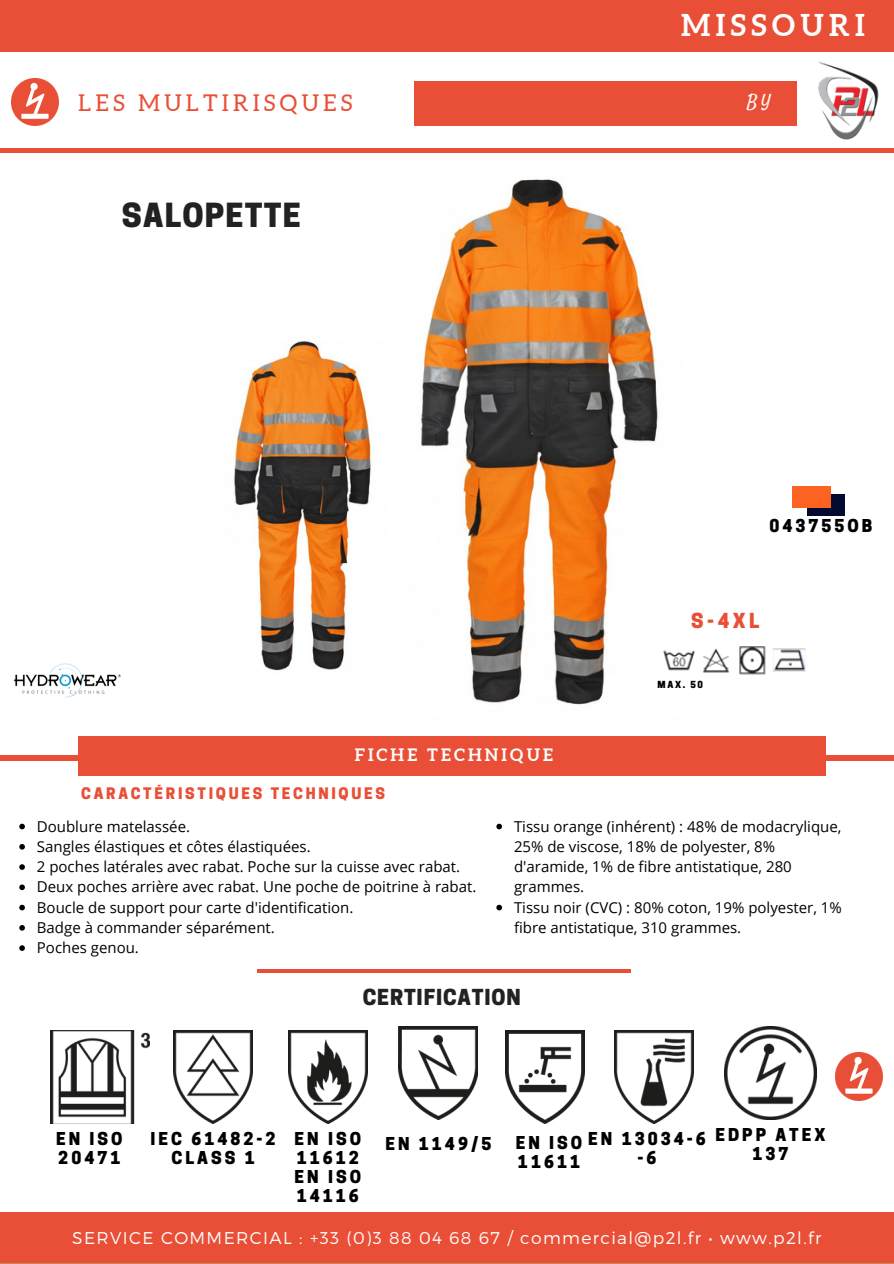
<style>
.page{position:relative;width:894px;height:1264px;background:#fff}
.page>*{position:absolute;margin:0;border:0;box-sizing:border-box;transform-origin:0 0}
.t1{font:800 31.2px "Cooper Hewitt";letter-spacing:.04em;color:#222}
.t2{font:700 30px "Aleo";letter-spacing:.18em;color:#fff}
.t3{font:23.1px "Aleo";letter-spacing:.18em;color:#e94f36}
.t4{font:800 20.7px "Cooper Hewitt";letter-spacing:.04em;color:#222}
.t5{font:800 19.5px "Cooper Hewitt";color:#e94f36}
.t6{font:18px "Satisfy";color:#fff}
.t7{font:300 17.1px "Montserrat";letter-spacing:.08em;color:#fff}
.t8{font:700 17.1px "Aleo";letter-spacing:.18em;color:#fff}
.t9{font:800 16.65px/19.2px "Cooper Hewitt";letter-spacing:.18em;color:#000}
.t10{font:15px/20.2px "Open Sans";color:#000}
.t11{font:800 15px "Cooper Hewitt";letter-spacing:.18em;color:#e94f36}
.t12{font:800 9.15px "Cooper Hewitt";color:#000}
</style>
<div class="page">
<hr style="left:0;top:756px;width:893px;height:4px;background:#e94f36">
<div style="left:78px;top:736px;width:747px;height:39px;background:#e94f36"></div>
<hr style="left:257px;top:969px;width:374px;height:3px;background:#e94f36">
<div style="left:0;top:1212px;width:893px;height:51px;background:#e94f36"></div>
<div style="left:0;top:0;width:893px;height:52px;background:#e94f36"></div>
<hr style="left:0;top:1263px;width:893px;height:1px;background:#be8d60">
<div style="left:0;top:148px;width:893px;height:5px;background:#e94f36"></div>
<img style="left:818px;top:62px;width:61px;height:78px">
<div style="left:414px;top:82px;width:382px;height:44px;background:#e94f36"></div>
<img style="left:11px;top:78px;width:48px;height:48px">
<img style="left:835px;top:1052px;width:47px;height:48px">
<div style="left:806px;top:494px;width:38px;height:22px;background:#050a30"></div>
<div style="left:792px;top:486px;width:37px;height:22px;background:#fc6320"></div>
<img style="left:14px;top:663px;width:107px;height:35px">
<img style="left:724px;top:1026px;width:92px;height:93px">
<img style="left:614px;top:1030px;width:79px;height:93px">
<img style="left:505px;top:1030px;width:79px;height:93px">
<img style="left:398px;top:1026px;width:79px;height:93px">
<img style="left:288px;top:1030px;width:79px;height:93px">
<img style="left:174px;top:1030px;width:78px;height:93px">
<img style="left:50px;top:1030px;width:99px;height:93px">
<img style="left:421px;top:179px;width:237px;height:526px">
<img style="left:234px;top:341px;width:137px;height:330px">
<img style="left:657px;top:644px;width:149px;height:34px">
<svg style="left:19px;top:823px;width:6px;height:6px"></svg>
<svg style="left:19px;top:844px;width:6px;height:5px"></svg>
<svg style="left:19px;top:864px;width:6px;height:5px"></svg>
<svg style="left:19px;top:884px;width:6px;height:6px"></svg>
<svg style="left:19px;top:904px;width:6px;height:6px"></svg>
<svg style="left:19px;top:925px;width:6px;height:5px"></svg>
<svg style="left:19px;top:945px;width:6px;height:5px"></svg>
<svg style="left:496px;top:823px;width:6px;height:6px"></svg>
<svg style="left:496px;top:904px;width:6px;height:6px"></svg>
<p class="t2" style="left:680px;top:7px;width:185px">MISSOURI</p>
<p class="t3" style="left:78px;top:89px;width:276px">LES MULTIRISQUES</p>
<p class="t6" style="left:746px;top:90px;width:25px">BY</p>
<p class="t1" style="left:122px;top:203px;width:181px">SALOPETTE</p>
<p class="t8" style="left:354px;top:744px;width:200px">FICHE TECHNIQUE</p>
<p class="t9" style="left:769px;top:517px;width:105px">043755OB</p>
<p class="t5" style="left:691px;top:613px;width:70px">S-4XL</p>
<p class="t12" style="left:657px;top:681px;width:47px">MAX. 50</p>
<p class="t11" style="left:81px;top:788px;width:305px">CARACTÉRISTIQUES TECHNIQUES</p>
<p class="t10" style="left:37px;top:815px;width:155px">Doublure matelassée.</p>
<p class="t10" style="left:37px;top:836px;width:275px">Sangles élastiques et côtes élastiquées.</p>
<p class="t10" style="left:37px;top:856px;width:424px">2 poches latérales avec rabat. Poche sur la cuisse avec rabat.</p>
<p class="t10" style="left:37px;top:876px;width:441px">Deux poches arrière avec rabat. Une poche de poitrine à rabat.</p>
<p class="t10" style="left:37px;top:896px;width:318px">Boucle de support pour carte d'identification.</p>
<p class="t10" style="left:37px;top:917px;width:239px">Badge à commander séparément.</p>
<p class="t10" style="left:37px;top:937px;width:103px">Poches genou.</p>
<p class="t10" style="left:514px;top:815px;width:329px">Tissu orange (inhérent) : 48% de modacrylique, 25% de viscose, 18% de polyester, 8% d'aramide, 1% de fibre antistatique, 280 grammes.</p>
<p class="t10" style="left:514px;top:896px;width:329px">Tissu noir (CVC) : 80% coton, 19% polyester, 1% fibre antistatique, 310 grammes.</p>
<p class="t4" style="left:362px;top:989px;width:159px">CERTIFICATION</p>
<p class="t9" style="left:56px;top:1131px;width:68px">EN ISO<br>20471</p>
<p class="t9" style="left:150px;top:1131px;width:127px;text-align:center">IEC 61482-2<br>CLASS 1</p>
<p class="t9" style="left:294px;top:1130px;width:68px">EN ISO<br>11612</p>
<p class="t9" style="left:294px;top:1168px;width:68px">EN ISO<br>14116</p>
<p class="t9" style="left:385px;top:1136px;width:107px">EN 1149/5</p>
<p class="t9" style="left:515px;top:1135px;width:68px">EN ISO<br>11611</p>
<p class="t9" style="left:588px;top:1131px;width:119px;text-align:center">EN 13034-6 -6</p>
<p class="t9" style="left:715px;top:1126px;width:111px;text-align:center">EDPP ATEX<br>137</p>
<p class="t7" style="left:72px;top:1227px;width:750px">SERVICE COMMERCIAL : +33 (0)3 88 04 68 67 / commercial@p2l.fr • www.p2l.fr</p>
</div>
